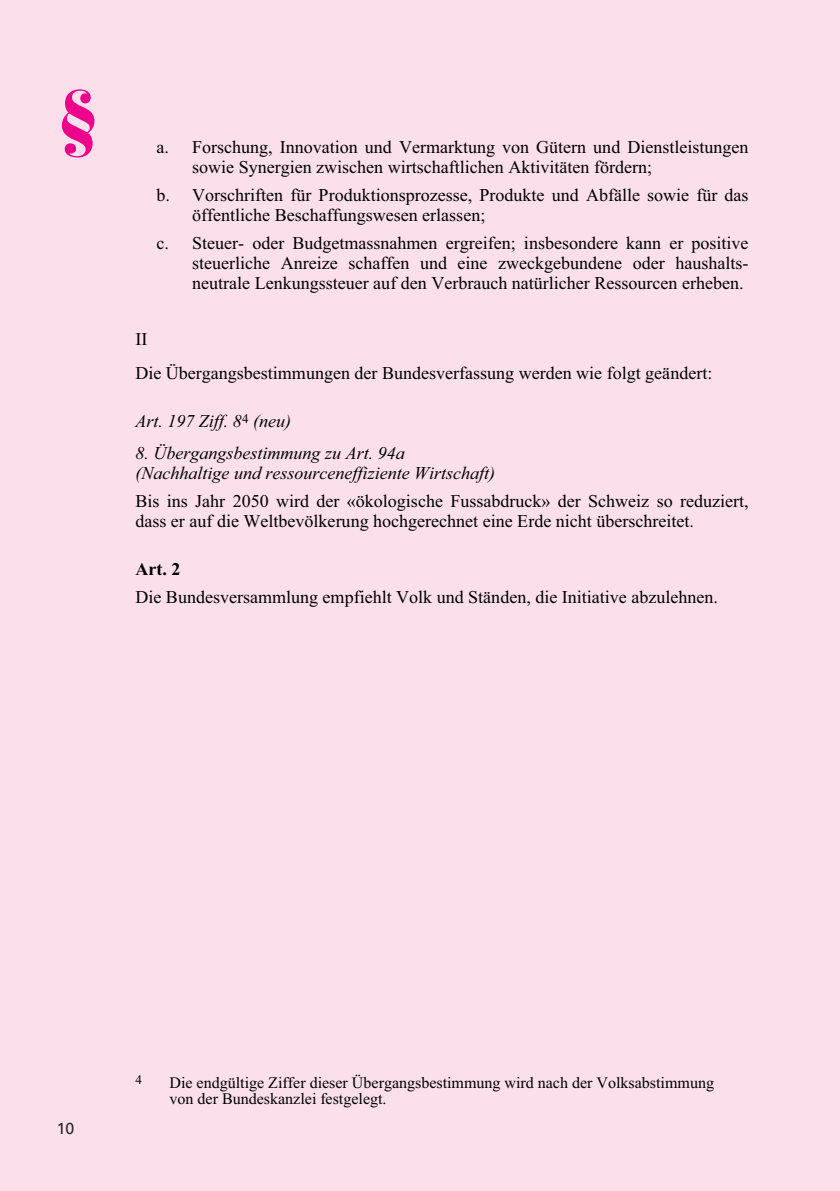
<style>
.page{position:relative;width:840px;height:1191px;background:#fff}
.page>*{position:absolute;margin:0;border:0;box-sizing:border-box;transform-origin:0 0}
.t1{font:900 70px "Bauer Bodoni";color:#ed028c}
.t2{font:18px/20px "Times New Roman";color:#000}
.t3{font:italic 18px/20px "Times New Roman";color:#000}
.t4{font:700 18px "Times New Roman";color:#000}
.t5{font:16px/16px "Times New Roman";color:#000}
.t6{font:16px "Univers";color:#231f20}
.t7{font:13px "Times New Roman";color:#000}
</style>
<div class="page">
<div style="left:0;top:0;width:839px;height:1191px;background:#fbdfeb"></div>
<h1 class="t1" style="left:57px;top:73px;width:44px">§</h1>
<p class="t2" style="left:192px;top:136px;width:557px;text-indent:-36px">a. Forschung, Innovation und Vermarktung von Gütern und Dienstleistungen sowie Synergien zwischen wirtschaftlichen Aktivitäten fördern;</p>
<p class="t2" style="left:192px;top:184px;width:557px;text-indent:-36px">b. Vorschriften für Produktionsprozesse, Produkte und Abfälle sowie für das öffentliche Beschaffungswesen erlassen;</p>
<p class="t2" style="left:192px;top:232px;width:557px;text-align:justify;text-indent:-36px">c. Steuer- oder Budgetmassnahmen ergreifen; insbesondere kann er positive steuerliche Anreize schaffen und eine zweckgebundene oder haushalts&shy;neutrale Lenkungssteuer auf den Verbrauch natürlicher Ressourcen erheben.</p>
<p class="t2" style="left:135px;top:328px;width:13px">II</p>
<p class="t2" style="left:135px;top:362px;width:578px">Die Übergangsbestimmungen der Bundesverfassung werden wie folgt geändert:</p>
<h5 class="t3" style="left:135px;top:410px;width:157px">Art. 197 Ziff. 8<sup>4</sup> (neu)</h5>
<p class="t3" style="left:135px;top:442px;width:361px">8. Übergangsbestimmung zu Art. 94a (Nachhaltige und ressourceneffiziente Wirtschaft)</p>
<p class="t2" style="left:135px;top:490px;width:614px">Bis ins Jahr 2050 wird der «ökologische Fussabdruck» der Schweiz so reduziert, dass er auf die Weltbevölkerung hochgerechnet eine Erde nicht überschreitet.</p>
<h5 class="t4" style="left:135px;top:556px;width:46px">Art. 2</h5>
<p class="t2" style="left:135px;top:586px;width:583px">Die Bundesversammlung empfiehlt Volk und Ständen, die Initiative abzulehnen.</p>
<p class="t6" style="left:57px;top:1119px;width:19px">10</p>
<p class="t7" style="left:135px;top:1070px;width:8px">4</p>
<p class="t5" style="left:169px;top:1074px;width:545px">Die endgültige Ziffer dieser Übergangsbestimmung wird nach der Volksabstimmung von der Bundeskanzlei festgelegt.</p>
</div>
